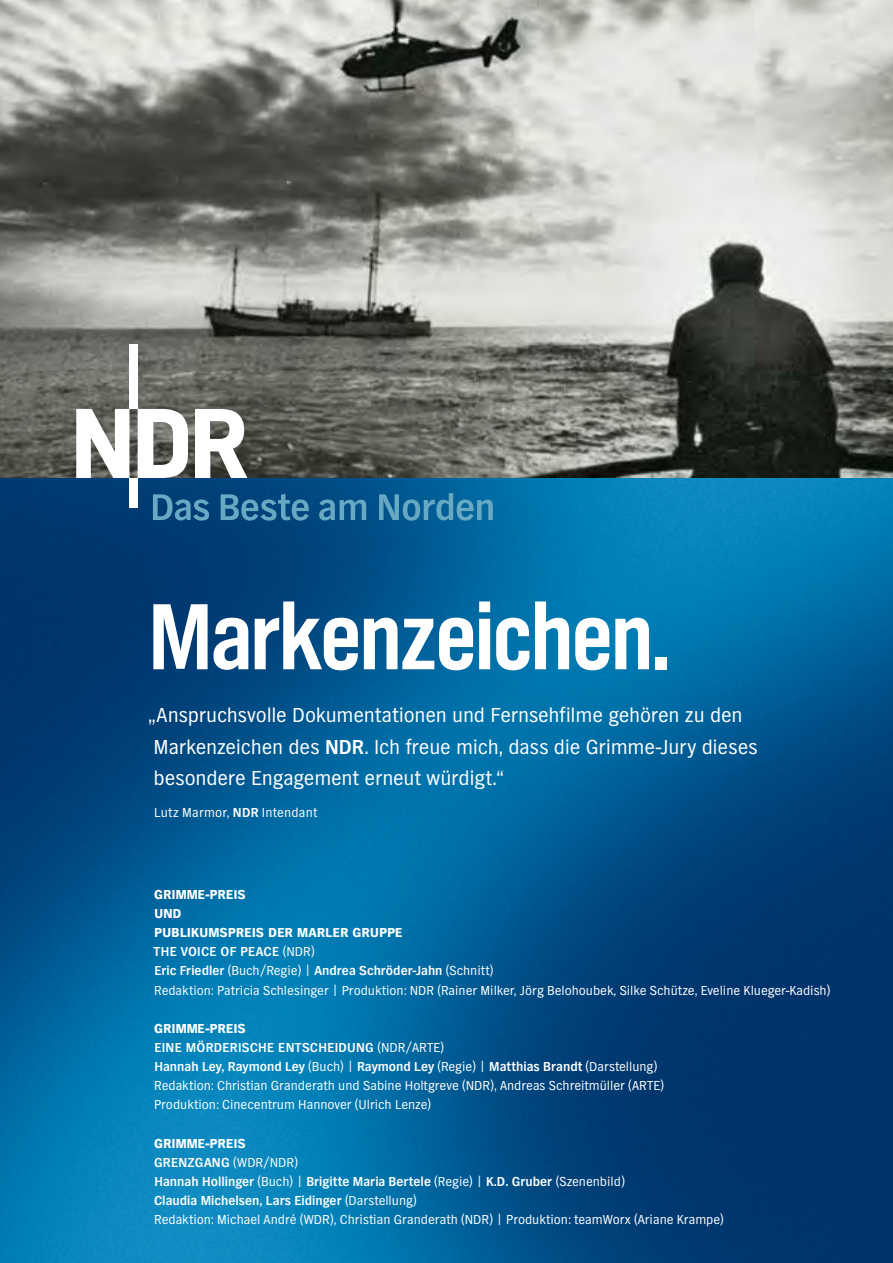
<style>
.page{position:relative;width:893px;height:1263px;background:#fff}
.page>*{position:absolute;margin:0;border:0;box-sizing:border-box;transform-origin:0 0}
.t1{font:700 97.5px "NDR Sans Cond";letter-spacing:-.015em;color:#fff}
.t2{font:21px/31.5px "NDR Sans";letter-spacing:-.01em;color:#fff}
.t3{font:13.5px/19.2px "NDR Sans";color:#fff}
.s1{font-weight:700}
.s2{font-weight:900}
</style>
<div class="page">
<img style="left:0;top:0;width:893px;height:1263px">
<svg style="left:195px;top:409px;width:52px;height:69px"></svg>
<div style="left:129px;top:344px;width:9px;height:65px;background:#fff"></div>
<svg style="left:138px;top:409px;width:50px;height:69px"></svg>
<svg style="left:76px;top:409px;width:53px;height:69px"></svg>
<div style="left:129px;top:478px;width:9px;height:29px;background:#fff"></div>
<svg style="left:153px;top:494px;width:56px;height:27px;background:#2e6d98"></svg>
<svg style="left:221px;top:494px;width:88px;height:27px;background:#2e709b"></svg>
<svg style="left:319px;top:499px;width:47px;height:21px"></svg>
<svg style="left:379px;top:493px;width:114px;height:28px;background:#2a7ca9"></svg>
<h1 class="t1" style="left:149px;top:584px;width:524px">Markenzeichen.</h1>
<h2 class="t2" style="left:148px;top:699px;width:611px">„Anspruchsvolle Dokumentationen und Fernsehfilme gehören zu den<br>Markenzeichen des <span class="s1">NDR</span>. Ich freue mich, dass die Grimme-Jury dieses besondere Engagement erneut würdigt.“</h2>
<p class="t3" style="left:154px;top:802px;width:165px">Lutz Marmor, <span class="s1">NDR</span> Intendant</p>
<p class="t3" style="left:154px;top:885px;width:678px"><span class="s2">GRIMME-PREIS<br>UND<br>PUBLIKUMSPREIS DER MARLER GRUPPE<br></span><span class="s1">THE VOICE OF PEACE</span> (NDR)<br><span class="s1">Eric Friedler</span> (Buch/Regie) | <span class="s1">Andrea Schröder-Jahn</span> (Schnitt)<br>Redaktion: Patricia Schlesinger | Produktion: NDR (Rainer Milker, Jörg Belohoubek, Silke Schütze, Eveline Klueger-Kadish)</p>
<p class="t3" style="left:154px;top:1018px;width:511px"><span class="s2">GRIMME-PREIS<br></span><span class="s1">EINE MÖRDERISCHE ENTSCHEIDUNG</span> (NDR/ARTE)<br><span class="s1">Hannah Ley, Raymond Ley</span> (Buch) | <span class="s1">Raymond Ley</span> (Regie) | <span class="s1">Matthias Brandt</span> (Darstellung)<br>Redaktion: Christian Granderath und Sabine Holtgreve (NDR), Andreas Schreitmüller (ARTE)<br>Produktion: Cinecentrum Hannover (Ulrich Lenze)</p>
<p class="t3" style="left:154px;top:1133px;width:571px"><span class="s2">GRIMME-PREIS<br></span><span class="s1">GRENZGANG</span> (WDR/NDR)<br><span class="s1">Hannah Hollinger</span> (Buch) | <span class="s1">Brigitte Maria Bertele</span> (Regie) | <span class="s1">K.D. Gruber</span> (Szenenbild)<br><span class="s1">Claudia Michelsen, Lars Eidinger</span> (Darstellung)<br>Redaktion: Michael André (WDR), Christian Granderath (NDR) | Produktion: teamWorx (Ariane Krampe)</p>
</div>
